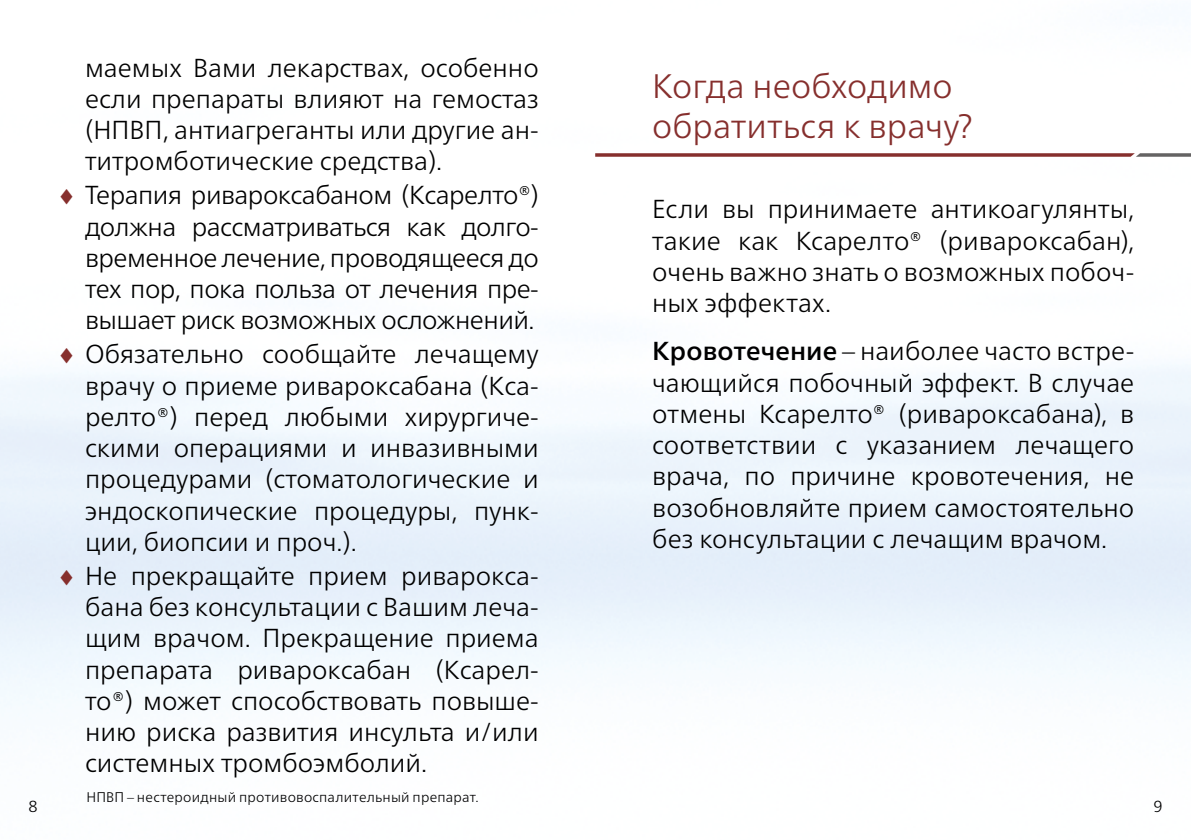
<style>
.page{position:relative;width:1191px;height:840px;background:#fff}
.page>*{position:absolute;margin:0;border:0;box-sizing:border-box;transform-origin:0 0}
.t1{font:300 34px/40.8px "Frutiger Neue";letter-spacing:.005em;color:#862f2d}
.t2{font:300 26px/31.2px "Frutiger Neue";color:#000;text-align:justify}
.t3{font:300 16px "Frutiger Neue";color:#000}
.t4{font:300 14px "Frutiger Neue";letter-spacing:.015em;color:#000}
.s1{color:#862f2d}
.s2{font-weight:500}
</style>
<div class="page">
<svg style="left:595px;top:153px;width:596px;height:4px;background:#924e4c"></svg>
<p class="t2" style="left:85px;top:52px;width:455px">маемых Вами лекарствах, особенно если препараты влияют на гемостаз (НПВП, антиагреганты или другие ан&shy;титромботические средства).</p>
<p class="t2" style="left:85px;top:179px;width:455px;text-indent:-28px"><span class="s1">♦</span> Терапия ривароксабаном (Ксарелто®) должна рассматриваться как долго&shy;временное лечение, проводящееся до тех пор, пока польза от лечения пре&shy;вышает риск возможных осложнений.</p>
<p class="t2" style="left:85px;top:338px;width:455px;text-indent:-28px"><span class="s1">♦</span> Обязательно сообщайте лечащему врачу о приеме ривароксабана (Кса&shy;релто®) перед любыми хирургиче&shy;скими операциями и инвазивными процедурами (стоматологические и эндоскопические процедуры, пунк&shy;ции, биопсии и проч.).</p>
<p class="t2" style="left:85px;top:559px;width:455px;text-indent:-28px"><span class="s1">♦</span> Не прекращайте прием риварокса&shy;бана без консультации с Вашим леча&shy;щим врачом. Прекращение приема препарата ривароксабан (Ксарел&shy;то®) может способствовать повыше&shy;нию риска развития инсульта и/или системных тромбоэмболий.</p>
<h1 class="t1" style="left:652px;top:65px;width:322px">Когда необходимо обратиться к врачу?</h1>
<p class="t2" style="left:652px;top:193px;width:483px">Если вы принимаете антикоагулянты, такие как Ксарелто® (ривароксабан), очень важно знать о возможных побоч&shy;ных эффектах.</p>
<p class="t2" style="left:652px;top:335px;width:483px"><span class="s2">Кровотечение</span> – наиболее часто встре&shy;чающийся побочный эффект. В случае отмены Ксарелто® (ривароксабана), в соответствии с указанием лечащего врача, по причине кровотечения, не возобновляйте прием самостоятельно без консультации с лечащим врачом.</p>
<p class="t4" style="left:86px;top:788px;width:394px">НПВП – нестероидный противовоспалительный препарат.</p>
<p class="t3" style="left:28px;top:796px;width:11px">8</p>
<p class="t3" style="left:1153px;top:796px;width:11px">9</p>
</div>
